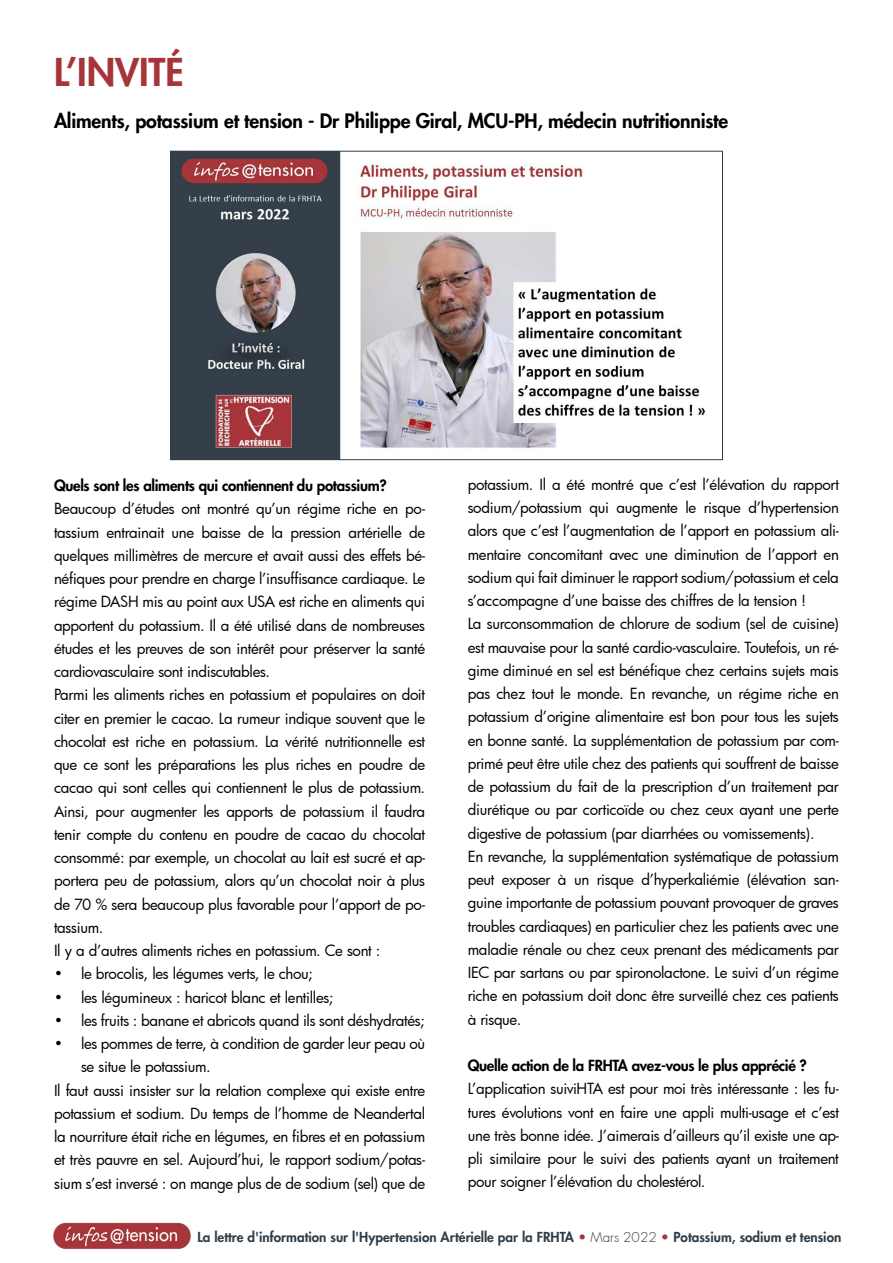
<style>
.page{position:relative;width:893px;height:1263px;background:#fff}
.page>*{position:absolute;margin:0;border:0;box-sizing:border-box;transform-origin:0 0}
.t1{font:800 37.5px "Futura";color:#a6353a}
.t2{font:800 19.5px "Futura";letter-spacing:-.01em;color:#000}
.t3{font:15px/23.2px "Futura";letter-spacing:-.02em;color:#000}
.t4{font:800 15px "Futura";letter-spacing:-.02em;color:#000}
.t5{font:800 13.5px "Futura";color:#303e49}
.s1{font-weight:300;color:#a6353a}
.s2{font-weight:300}
</style>
<div class="page">
<img style="left:53px;top:1222px;width:138px;height:28px">
<img style="left:172px;top:153px;width:534px;height:305px">
<div style="left:170px;top:151px;width:553px;height:309px;border:1px solid #303e49"></div>
<h1 class="t1" style="left:54px;top:48px;width:131px">L’INVITÉ</h1>
<h2 class="t2" style="left:54px;top:109px;width:676px">Aliments, potassium et tension - Dr Philippe Giral, MCU-PH, médecin nutritionniste</h2>
<p class="t4" style="left:54px;top:476px;width:334px">Quels sont les aliments qui contiennent du potassium?</p>
<p class="t3" style="left:54px;top:497px;width:373px">Beaucoup d’études ont montré qu’un régime riche en po&shy;tassium entrainait une baisse de la pression artérielle de quelques millimètres de mercure et avait aussi des effets bé&shy;néfiques pour prendre en charge l’insuffisance cardiaque. Le régime DASH mis au point aux USA est riche en aliments qui apportent du potassium. Il a été utilisé dans de nombreuses études et les preuves de son intérêt pour préserver la santé cardiovasculaire sont indiscutables.<br>Parmi les aliments riches en potassium et populaires on doit citer en premier le cacao. La rumeur indique souvent que le chocolat est riche en potassium. La vérité nutritionnelle est que ce sont les préparations les plus riches en poudre de cacao qui sont celles qui contiennent le plus de potassium.<br>Ainsi, pour augmenter les apports de potassium il faudra tenir compte du contenu en poudre de cacao du chocolat consommé: par exemple, un chocolat au lait est sucré et ap&shy;portera peu de potassium, alors qu’un chocolat noir à plus de 70 % sera beaucoup plus favorable pour l’apport de po&shy;tassium.<br>Il y a d’autres aliments riches en potassium. Ce sont :</p>
<p class="t3" style="left:54px;top:962px;width:261px">• le brocolis, les légumes verts, le chou;</p>
<p class="t3" style="left:54px;top:985px;width:281px">• les légumineux : haricot blanc et lentilles;</p>
<p class="t3" style="left:54px;top:1008px;width:373px">• les fruits : banane et abricots quand ils sont déshydratés;</p>
<p class="t3" style="left:54px;top:1032px;width:373px">• les pommes de terre, à condition de garder leur peau où</p>
<p class="t3" style="left:81px;top:1055px;width:131px">se situe le potassium.</p>
<p class="t3" style="left:54px;top:1078px;width:373px">Il faut aussi insister sur la relation complexe qui existe entre</p>
<p class="t3" style="left:54px;top:1101px;width:373px">potassium et sodium. Du temps de l’homme de Neandertal</p>
<p class="t3" style="left:54px;top:1125px;width:373px">la nourriture était riche en légumes, en fibres et en potassium</p>
<p class="t3" style="left:54px;top:1148px;width:373px">et très pauvre en sel. Aujourd’hui, le rapport sodium/potas-</p>
<p class="t3" style="left:54px;top:1171px;width:373px">sium s’est inversé : on mange plus de de sodium (sel) que de</p>
<p class="t3" style="left:468px;top:472px;width:373px">potassium. Il a été montré que c’est l’élévation du rapport sodium/potassium qui augmente le risque d’hypertension alors que c’est l’augmentation de l’apport en potassium ali&shy;mentaire concomitant avec une diminution de l’apport en sodium qui fait diminuer le rapport sodium/potassium et cela s’accompagne d’une baisse des chiffres de la tension !<br>La surconsommation de chlorure de sodium (sel de cuisine) est mauvaise pour la santé cardio-vasculaire. Toutefois, un ré&shy;gime diminué en sel est bénéfique chez certains sujets mais pas chez tout le monde. En revanche, un régime riche en potassium d’origine alimentaire est bon pour tous les sujets en bonne santé. La supplémentation de potassium par com&shy;primé peut être utile chez des patients qui souffrent de baisse de potassium du fait de la prescription d’un traitement par diurétique ou par corticoïde ou chez ceux ayant une perte digestive de potassium (par diarrhées ou vomissements).<br>En revanche, la supplémentation systématique de potassium peut exposer à un risque d’hyperkaliémie (élévation san&shy;guine importante de potassium pouvant provoquer de graves troubles cardiaques) en particulier chez les patients avec une maladie rénale ou chez ceux prenant des médicaments par IEC par sartans ou par spironolactone. Le suivi d’un régime riche en potassium doit donc être surveillé chez ces patients à risque.</p>
<p class="t4" style="left:468px;top:1056px;width:341px">Quelle action de la FRHTA avez-vous le plus apprécié ?</p>
<p class="t3" style="left:468px;top:1077px;width:373px;text-align:justify">L’application suiviHTA est pour moi très intéressante : les fu&shy;tures évolutions vont en faire une appli multi-usage et c’est une très bonne idée. J’aimerais d’ailleurs qu’il existe une ap&shy;pli similaire pour le suivi des patients ayant un traitement pour soigner l’élévation du cholestérol.</p>
<p class="t5" style="left:197px;top:1229px;width:645px">La lettre d'information sur l'Hypertension Artérielle par la FRHTA <span class="s1">•</span> <span class="s2">Mars 2022</span> <span class="s1">•</span> Potassium, sodium et tension</p>
</div>
